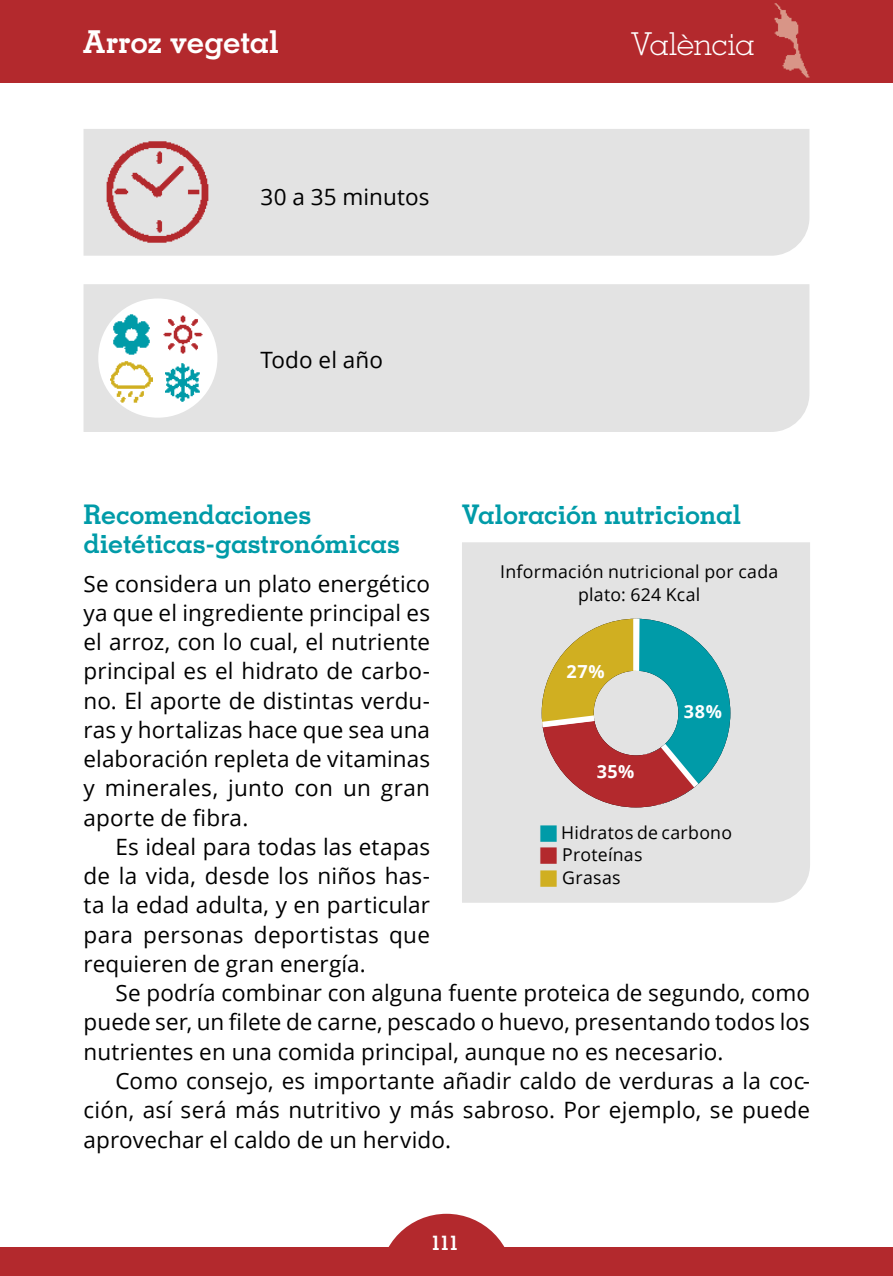
<style>
.page{position:relative;width:893px;height:1276px;background:#fff}
.page>*{position:absolute;margin:0;border:0;box-sizing:border-box;transform-origin:0 0}
.t1{font:700 31.5px "Memphis LT Std";letter-spacing:-.005em;color:#fff}
.t2{font:300 31.5px "Memphis LT Std";letter-spacing:-.03em;color:#fff}
.t3{font:700 27px/29.2px "Memphis LT Std";letter-spacing:-.01em;color:#009ba8}
.t4{font:22.5px/29.2px "Open Sans";letter-spacing:.01em;color:#000;text-align:justify}
.t5{font:700 20.25px "Memphis LT Std";color:#fff}
.t6{font:700 18px "Open Sans";color:#fff}
.t7{font:17.78px/22.5px "Open Sans";letter-spacing:.015em;color:#000;text-align:center}
.s1{color:#009ba8}
.s2{color:#b3292d}
.s3{color:#d0af21}
</style>
<div class="page">
<div style="left:0;top:1247px;width:893px;height:29px;background:#b3292d"></div>
<svg style="left:388px;top:1213px;width:117px;height:34px"></svg>
<div style="left:0;top:0;width:893px;height:83px;background:#b3292d"></div>
<img style="left:774px;top:3px;width:36px;height:75px">
<div style="left:84px;top:129px;width:725px;height:127px;background:#e3e3e3"></div>
<img style="left:102px;top:139px;width:111px;height:105px">
<div style="left:84px;top:284px;width:725px;height:148px;background:#e3e3e3"></div>
<div style="left:98px;top:298px;width:119px;height:120px;background:#fff;border-radius:50%"></div>
<img style="left:111px;top:312px;width:39px;height:43px">
<img style="left:111px;top:361px;width:41px;height:43px">
<img style="left:165px;top:363px;width:35px;height:39px">
<img style="left:163px;top:312px;width:42px;height:42px">
<div style="left:462px;top:542px;width:348px;height:360px;background:#e3e3e3"></div>
<svg style="left:542px;top:619px;width:188px;height:188px;background:#a0a390"></svg>
<h1 class="t1" style="left:83px;top:22px;width:198px">Arroz vegetal</h1>
<h1 class="t2" style="left:631px;top:24px;width:125px">València</h1>
<p class="t4" style="left:260px;top:181px;width:171px">30 a 35 minutos</p>
<p class="t4" style="left:260px;top:345px;width:124px">Todo el año</p>
<p class="t3" style="left:84px;top:499px;width:318px">Recomendaciones dietéticas-gastronómicas</p>
<p class="t4" style="left:84px;top:568px;width:348px">Se considera un plato energético ya que el ingrediente principal es el arroz, con lo cual, el nutriente principal es el hidrato de carbo&shy;no. El aporte de distintas verdu&shy;ras y hortalizas hace que sea una elaboración repleta de vitaminas y minerales, junto con un gran aporte de fibra.</p>
<p class="t4" style="left:84px;top:831px;width:348px;text-indent:32px">Es ideal para todas las etapas de la vida, desde los niños has&shy;ta la edad adulta, y en particular para personas deportistas que requieren de gran energía.</p>
<p class="t4" style="left:84px;top:978px;width:728px;text-indent:32px">Se podría combinar con alguna fuente proteica de segundo, como puede ser, un filete de carne, pescado o huevo, presentando todos los nutrientes en una comida principal, aunque no es necesario.</p>
<p class="t4" style="left:84px;top:1065px;width:728px;text-indent:32px">Como consejo, es importante añadir caldo de verduras a la coc&shy;ción, así será más nutritivo y más sabroso. Por ejemplo, se puede aprovechar el caldo de un hervido.</p>
<p class="t3" style="left:462px;top:499px;width:281px">Valoración nutricional</p>
<p class="t7" style="left:500px;top:560px;width:280px">Información nutricional por cada plato: 624 Kcal</p>
<p class="t6" style="left:567px;top:659px;width:40px">27%</p>
<p class="t6" style="left:684px;top:699px;width:40px">38%</p>
<p class="t6" style="left:597px;top:759px;width:39px">35%</p>
<p class="t7" style="left:540px;top:820px;width:194px"><span class="s1">■</span> Hidratos de carbono</p>
<p class="t7" style="left:540px;top:843px;width:104px"><span class="s2">■</span> Proteínas</p>
<p class="t7" style="left:540px;top:865px;width:82px"><span class="s3">■</span> Grasas</p>
<p class="t5" style="left:431px;top:1229px;width:30px">111</p>
</div>
